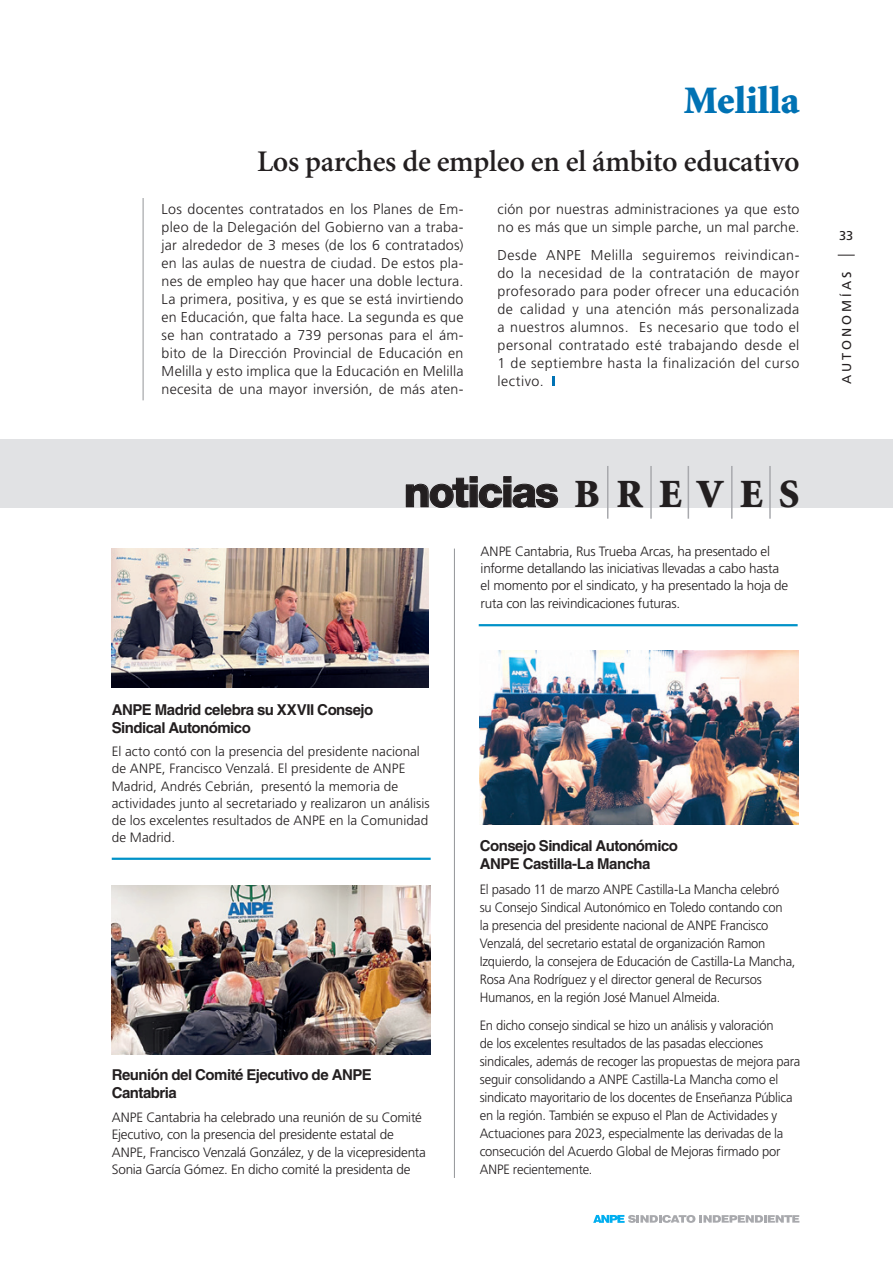
<style>
.page{position:relative;width:893px;height:1263px;background:#fff}
.page>*{position:absolute;margin:0;border:0;box-sizing:border-box;transform-origin:0 0}
.t1{font:800 42.3px "Helvetica Neue LT Std";letter-spacing:-.045em;color:#231f20}
.t2{font:900 39px "Minion";color:#0072b4}
.t3{font:600 30px "Minion";letter-spacing:-.01em;color:#231f20}
.t4{font:700 15px/18px "Helvetica LT Std";letter-spacing:-.035em;color:#231f20}
.t5{font:300 14.25px/18px "Frutiger";letter-spacing:.02em;color:#231f20;text-align:justify}
.t6{font:300 13.5px/18px "Frutiger";letter-spacing:-.015em;color:#231f20;scale:.96 1}
.t7{font:300 13.5px/17.2px "Frutiger";letter-spacing:-.015em;color:#231f20}
.t8{font:300 13.5px/17.2px "Frutiger";letter-spacing:.005em;color:#231f20}
.t9{font:12.75px "Frutiger";letter-spacing:.23em;color:#231f20}
.s1{font-family:"Minion";font-weight:900;font-size:40.2px}
</style>
<div class="page">
<svg style="left:593px;top:1215px;width:206px;height:8px"></svg>
<svg style="left:838px;top:255px;width:17px;height:1px"></svg>
<hr style="left:143px;top:198px;width:1px;height:202px;background:#939598">
<svg style="left:552px;top:376px;width:3px;height:10px"></svg>
<div style="left:0;top:439px;width:893px;height:68px;background:#e1e2e4"></div>
<img style="left:112px;top:548px;width:317px;height:139px">
<svg style="left:406px;top:476px;width:152px;height:32px"></svg>
<hr style="left:454px;top:549px;width:1px;height:629px;background:#939598">
<hr style="left:112px;top:858px;width:319px;height:2px;background:#0092c8">
<img style="left:480px;top:650px;width:319px;height:174px">
<hr style="left:479px;top:624px;width:319px;height:2px;background:#0092c8">
<hr style="left:607px;top:466px;width:1px;height:53px;background:#a8a9ad">
<hr style="left:650px;top:466px;width:2px;height:53px;background:#a8a9ad">
<hr style="left:688px;top:466px;width:1px;height:53px;background:#a8a9ad">
<hr style="left:731px;top:466px;width:2px;height:53px;background:#a8a9ad">
<hr style="left:769px;top:466px;width:2px;height:53px;background:#a8a9ad">
<img style="left:112px;top:885px;width:319px;height:169px">
<h2 class="t2" style="left:684px;top:81px;width:117px">Melilla</h2>
<h3 class="t3" style="left:257px;top:146px;width:544px">Los parches de empleo en el ámbito educativo</h3>
<p class="t5" style="left:162px;top:200px;width:303px">Los docentes contratados en los Planes de Em&shy;pleo de la Delegación del Gobierno van a traba&shy;jar alrededor de 3 meses (de los 6 contratados) en las aulas de nuestra de ciudad. De estos pla&shy;nes de empleo hay que hacer una doble lectura.<br>La primera, positiva, y es que se está invirtiendo en Educación, que falta hace. La segunda es que se han contratado a 739 personas para el ám&shy;bito de la Dirección Provincial de Educación en Melilla y esto implica que la Educación en Melilla necesita de una mayor inversión, de más aten-</p>
<p class="t5" style="left:497px;top:200px;width:303px">ción por nuestras administraciones ya que esto no es más que un simple parche, un mal parche.</p>
<p class="t5" style="left:497px;top:246px;width:303px">Desde ANPE Melilla seguiremos reivindican&shy;do la necesidad de la contratación de mayor profesorado para poder ofrecer una educación de calidad y una atención más personalizada a nuestros alumnos. Es necesario que todo el personal contratado esté trabajando desde el 1 de septiembre hasta la finalización del curso lectivo.</p>
<h1 class="t1" style="left:404px;top:466px;width:397px">noticias <span class="s1">B R E V E S</span></h1>
<p class="t4" style="left:112px;top:700px;width:263px">ANPE Madrid celebra su XXVII Consejo<br>Sindical Autonómico</p>
<p class="t8" style="left:112px;top:743px;width:319px">El acto contó con la presencia del presidente nacional de ANPE, Francisco Venzalá. El presidente de ANPE Madrid, Andrés Cebrián, presentó la memoria de actividades junto al secretariado y realizaron un análisis de los excelentes resultados de ANPE en la Comunidad de Madrid.</p>
<p class="t4" style="left:112px;top:1066px;width:262px">Reunión del Comité Ejecutivo de ANPE<br>Cantabria</p>
<p class="t7" style="left:112px;top:1109px;width:316px">ANPE Cantabria ha celebrado una reunión de su Comité Ejecutivo, con la presencia del presidente estatal de ANPE, Francisco Venzalá González, y de la vicepresidenta Sonia García Gómez. En dicho comité la presidenta de</p>
<p class="t7" style="left:481px;top:543px;width:309px">ANPE Cantabria, Rus Trueba Arcas, ha presentado el informe detallando las iniciativas llevadas a cabo hasta el momento por el sindicato, y ha presentado la hoja de ruta con las reivindicaciones futuras.</p>
<p class="t4" style="left:480px;top:837px;width:200px">Consejo Sindical Autonómico<br>ANPE Castilla-La Mancha</p>
<p class="t6" style="left:480px;top:880px;width:330px">El pasado 11 de marzo ANPE Castilla-La Mancha celebró<br>su Consejo Sindical Autonómico en Toledo contando con<br>la presencia del presidente nacional de ANPE Francisco Venzalá, del secretario estatal de organización Ramon Izquierdo, la consejera de Educación de Castilla-La Mancha, Rosa Ana Rodríguez y el director general de Recursos Humanos, en la región José Manuel Almeida.</p>
<p class="t6" style="left:480px;top:1017px;width:335px">En dicho consejo sindical se hizo un análisis y valoración<br>de los excelentes resultados de las pasadas elecciones sindicales, además de recoger las propuestas de mejora para seguir consolidando a ANPE Castilla-La Mancha como el sindicato mayoritario de los docentes de Enseñanza Pública en la región. También se expuso el Plan de Actividades y Actuaciones para 2023, especialmente las derivadas de la consecución del Acuerdo Global de Mejoras firmado por ANPE recientemente.</p>
<p class="t9" style="left:839px;top:228px;width:16px">33</p>
<p class="t9" style="left:839px;top:384px;width:114px;rotate:-90deg">AUTONOMÍAS</p>
</div>
